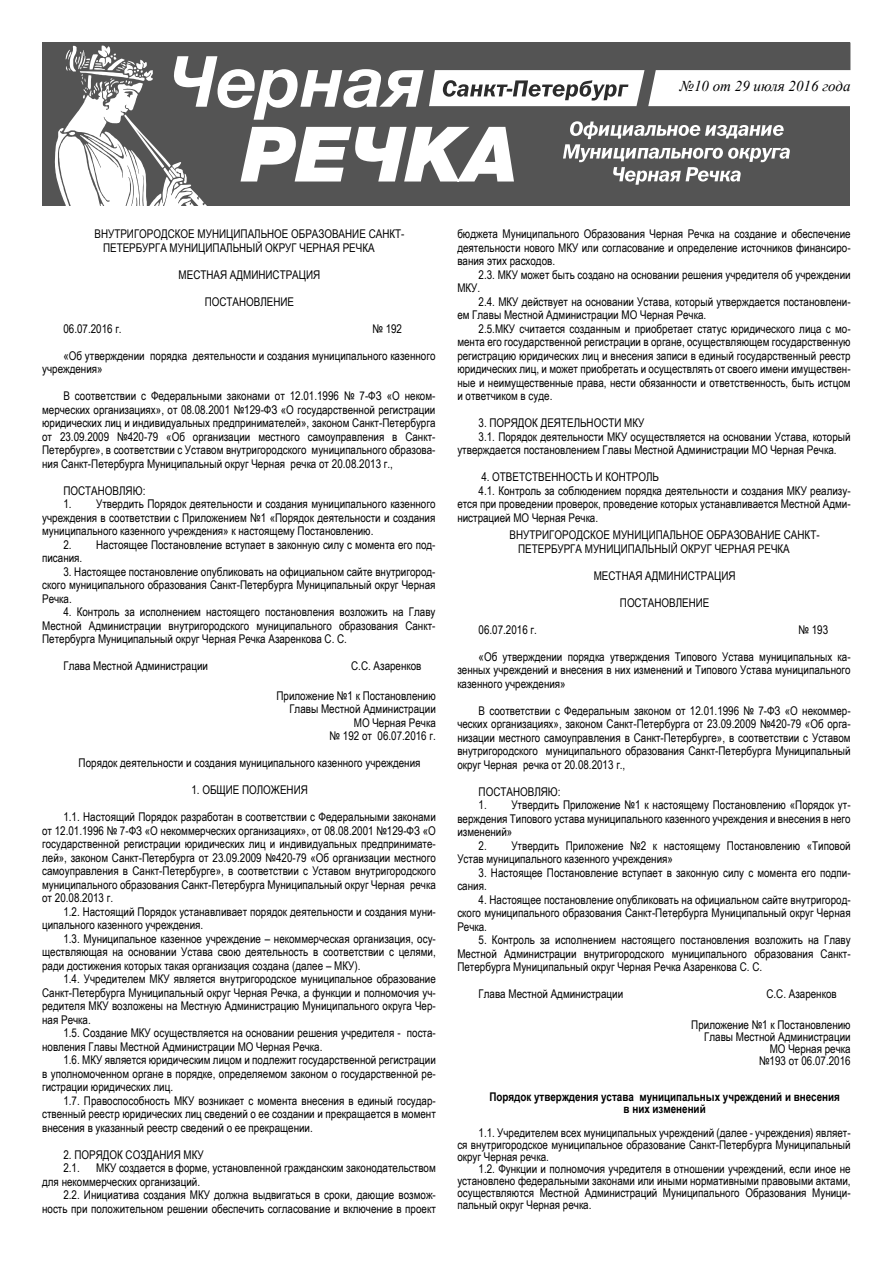
<style>
.page{position:relative;width:893px;height:1263px;background:#fff}
.page>*{position:absolute;margin:0;border:0;box-sizing:border-box;transform-origin:0 0}
.t1{font:italic 15px "Times New Roman";color:#000}
.t2{font:12px/13.5px "Arial Narrow";color:#000;text-align:justify}
.t3{font:700 12px/12px "Arial Narrow";color:#000;text-align:center}
</style>
<div class="page">
<div style="left:43px;top:42px;width:807px;height:164px;background:#545454"></div>
<svg style="left:55px;top:46px;width:795px;height:160px"></svg>
<p class="t1" style="left:680px;top:76px;width:172px">№10 от 29 июля 2016 года</p>
<p class="t2" style="left:103px;top:227px;width:303px;text-indent:-9px">ВНУТРИГОРОДСКОЕ МУНИЦИПАЛЬНОЕ ОБРАЗОВАНИЕ САНКТ-<br>ПЕТЕРБУРГА МУНИЦИПАЛЬНЫЙ ОКРУГ ЧЕРНАЯ РЕЧКА</p>
<p class="t2" style="left:179px;top:267px;width:143px">МЕСТНАЯ АДМИНИСТРАЦИЯ</p>
<p class="t2" style="left:205px;top:294px;width:91px">ПОСТАНОВЛЕНИЕ</p>
<p class="t2" style="left:63px;top:321px;width:60px">06.07.2016 г.</p>
<p class="t2" style="left:372px;top:321px;width:31px">№ 192</p>
<p class="t2" style="left:42px;top:348px;width:395px;text-indent:21px">«Об утверждении порядка деятельности и создания муниципального казенного учреждения»</p>
<p class="t2" style="left:42px;top:389px;width:395px;text-indent:21px">В соответствии с Федеральными законами от 12.01.1996 № 7-ФЗ «О неком&shy;мерческих организациях», от 08.08.2001 №129-ФЗ «О государственной регистрации юридических лиц и индивидуальных предпринимателей», законом Санкт-Петербурга от 23.09.2009 №420-79 «Об организации местного самоуправления в Санкт-Петербурге», в соответствии с Уставом внутригородского муниципального образова&shy;ния Санкт-Петербурга Муниципальный округ Черная речка от 20.08.2013 г.,</p>
<p class="t2" style="left:63px;top:483px;width:83px">ПОСТАНОВЛЯЮ:</p>
<p class="t2" style="left:42px;top:497px;width:395px;text-indent:21px">1. Утвердить Порядок деятельности и создания муниципального казенного учреждения в соответствии с Приложением №1 «Порядок деятельности и создания муниципального казенного учреждения» к настоящему Постановлению.</p>
<p class="t2" style="left:42px;top:537px;width:395px;text-indent:21px">2. Настоящее Постановление вступает в законную силу с момента его под&shy;писания.</p>
<p class="t2" style="left:42px;top:564px;width:395px;text-indent:21px">3. Настоящее постановление опубликовать на официальном сайте внутригород&shy;ского муниципального образования Санкт-Петербурга Муниципальный округ Черная Речка.</p>
<p class="t2" style="left:42px;top:605px;width:395px;text-indent:21px">4. Контроль за исполнением настоящего постановления возложить на Главу Местной Администрации внутригородского муниципального образования Санкт-Петербурга Муниципальный округ Черная Речка Азаренкова С. С.</p>
<p class="t2" style="left:63px;top:659px;width:146px">Глава Местной Администрации</p>
<p class="t2" style="left:351px;top:659px;width:72px">С.С. Азаренков</p>
<p class="t2" style="left:276px;top:688px;width:161px;text-align:right">Приложение №1 к Постановлению<br>Главы Местной Администрации<br>МО Черная Речка<br>№ 192 от 06.07.2016 г.</p>
<p class="t2" style="left:79px;top:756px;width:343px">Порядок деятельности и создания муниципального казенного учреждения</p>
<p class="t2" style="left:191px;top:783px;width:118px">1. ОБЩИЕ ПОЛОЖЕНИЯ</p>
<p class="t2" style="left:42px;top:810px;width:395px;text-indent:21px">1.1. Настоящий Порядок разработан в соответствии с Федеральными законами от 12.01.1996 № 7-ФЗ «О некоммерческих организациях», от 08.08.2001 №129-ФЗ «О государственной регистрации юридических лиц и индивидуальных предпринимате&shy;лей», законом Санкт-Петербурга от 23.09.2009 №420-79 «Об организации местного самоуправления в Санкт-Петербурге», в соответствии с Уставом внутригородского муниципального образования Санкт-Петербурга Муниципальный округ Черная речка от 20.08.2013 г.</p>
<p class="t2" style="left:42px;top:904px;width:395px;text-indent:21px">1.2. Настоящий Порядок устанавливает порядок деятельности и создания муни&shy;ципального казенного учреждения.</p>
<p class="t2" style="left:42px;top:931px;width:395px;text-indent:21px">1.3. Муниципальное казенное учреждение – некоммерческая организация, осу&shy;ществляющая на основании Устава свою деятельность в соответствии с целями, ради достижения которых такая организация создана (далее – МКУ).</p>
<p class="t2" style="left:42px;top:972px;width:395px;text-indent:21px">1.4. Учредителем МКУ является внутригородское муниципальное образование Санкт-Петербурга Муниципальный округ Черная Речка, а функции и полномочия уч&shy;редителя МКУ возложены на Местную Администрацию Муниципального округа Чер&shy;ная Речка.</p>
<p class="t2" style="left:42px;top:1026px;width:395px;text-indent:21px">1.5. Создание МКУ осуществляется на основании решения учредителя - поста&shy;новления Главы Местной Администрации МО Черная Речка.</p>
<p class="t2" style="left:42px;top:1053px;width:395px;text-indent:21px">1.6. МКУ является юридическим лицом и подлежит государственной регистрации в уполномоченном органе в порядке, определяемом законом о государственной ре&shy;гистрации юридических лиц.</p>
<p class="t2" style="left:42px;top:1093px;width:395px;text-indent:21px">1.7. Правоспособность МКУ возникает с момента внесения в единый государ&shy;ственный реестр юридических лиц сведений о ее создании и прекращается в момент внесения в указанный реестр сведений о ее прекращении.</p>
<p class="t2" style="left:63px;top:1147px;width:142px">2. ПОРЯДОК СОЗДАНИЯ МКУ<br>2.1.</p>
<p class="t2" style="left:42px;top:1161px;width:395px;text-indent:54px">МКУ создается в форме, установленной гражданским законодательством для некоммерческих организаций.</p>
<p class="t2" style="left:42px;top:1188px;width:395px;text-align:right">2.2. Инициатива создания МКУ должна выдвигаться в сроки, дающие возмож&shy;ность при положительном решении обеспечить согласование и включение в проект</p>
<p class="t2" style="left:457px;top:227px;width:395px">бюджета Муниципального Образования Черная Речка на создание и обеспечение деятельности нового МКУ или согласование и определение источников финансиро&shy;вания этих расходов.</p>
<p class="t2" style="left:457px;top:267px;width:395px;text-indent:21px">2.3. МКУ может быть создано на основании решения учредителя об учреждении<br>МКУ.</p>
<p class="t2" style="left:457px;top:294px;width:395px;text-indent:21px">2.4. МКУ действует на основании Устава, который утверждается постановлени&shy;ем Главы Местной Администрации МО Черная Речка.</p>
<p class="t2" style="left:457px;top:321px;width:395px;text-indent:21px">2.5.МКУ считается созданным и приобретает статус юридического лица с мо&shy;мента его государственной регистрации в органе, осуществляющем государственную регистрацию юридических лиц и внесения записи в единый государственный реестр юридических лиц, и может приобретать и осуществлять от своего имени имуществен&shy;ные и неимущественные права, нести обязанности и ответственность, быть истцом и ответчиком в суде.</p>
<p class="t2" style="left:479px;top:416px;width:167px">3. ПОРЯДОК ДЕЯТЕЛЬНОСТИ МКУ</p>
<p class="t2" style="left:479px;top:429px;width:374px">3.1. Порядок деятельности МКУ осуществляется на основании Устава, который</p>
<p class="t2" style="left:457px;top:443px;width:381px">утверждается постановлением Главы Местной Администрации МО Черная Речка.</p>
<p class="t2" style="left:481px;top:470px;width:179px">4. ОТВЕТСТВЕННОСТЬ И КОНТРОЛЬ</p>
<p class="t2" style="left:479px;top:483px;width:374px">4.1. Контроль за соблюдением порядка деятельности и создания МКУ реализу-</p>
<p class="t2" style="left:457px;top:497px;width:395px">ется при проведении проверок, проведение которых устанавливается Местной Адми-</p>
<p class="t2" style="left:457px;top:510px;width:142px">нистрацией МО Черная Речка.</p>
<p class="t2" style="left:518px;top:528px;width:303px;text-indent:-9px">ВНУТРИГОРОДСКОЕ МУНИЦИПАЛЬНОЕ ОБРАЗОВАНИЕ САНКТ-<br>ПЕТЕРБУРГА МУНИЦИПАЛЬНЫЙ ОКРУГ ЧЕРНАЯ РЕЧКА</p>
<p class="t2" style="left:594px;top:568px;width:143px">МЕСТНАЯ АДМИНИСТРАЦИЯ</p>
<p class="t2" style="left:620px;top:595px;width:91px">ПОСТАНОВЛЕНИЕ</p>
<p class="t2" style="left:479px;top:622px;width:60px">06.07.2016 г.</p>
<p class="t2" style="left:798px;top:622px;width:31px">№ 193</p>
<p class="t2" style="left:457px;top:649px;width:395px;text-indent:21px">«Об утверждении порядка утверждения Типового Устава муниципальных ка&shy;зенных учреждений и внесения в них изменений и Типового Устава муниципального казенного учреждения»</p>
<p class="t2" style="left:457px;top:703px;width:395px;text-indent:21px">В соответствии с Федеральным законом от 12.01.1996 № 7-ФЗ «О некоммер&shy;ческих организациях», законом Санкт-Петербурга от 23.09.2009 №420-79 «Об орга&shy;низации местного самоуправления в Санкт-Петербурге», в соответствии с Уставом внутригородского муниципального образования Санкт-Петербурга Муниципальный округ Черная речка от 20.08.2013 г.,</p>
<p class="t2" style="left:479px;top:784px;width:83px">ПОСТАНОВЛЯЮ:</p>
<p class="t2" style="left:457px;top:798px;width:395px;text-indent:21px">1. Утвердить Приложение №1 к настоящему Постановлению «Порядок ут&shy;верждения Типового устава муниципального казенного учреждения и внесения в него изменений»</p>
<p class="t2" style="left:457px;top:838px;width:395px;text-indent:21px">2. Утвердить Приложение №2 к настоящему Постановлению «Типовой<br>Устав муниципального казенного учреждения»</p>
<p class="t2" style="left:457px;top:865px;width:395px;text-indent:21px">3. Настоящее Постановление вступает в законную силу с момента его подпи&shy;сания.</p>
<p class="t2" style="left:457px;top:892px;width:395px;text-indent:21px">4. Настоящее постановление опубликовать на официальном сайте внутригород&shy;ского муниципального образования Санкт-Петербурга Муниципальный округ Черная Речка.</p>
<p class="t2" style="left:457px;top:933px;width:395px;text-indent:21px">5. Контроль за исполнением настоящего постановления возложить на Главу Местной Администрации внутригородского муниципального образования Санкт-Петербурга Муниципальный округ Черная Речка Азаренкова С. С.</p>
<p class="t2" style="left:479px;top:987px;width:146px">Глава Местной Администрации</p>
<p class="t2" style="left:766px;top:987px;width:72px">С.С. Азаренков</p>
<p class="t2" style="left:691px;top:1019px;width:161px;line-height:12px;text-align:right">Приложение №1 к Постановлению<br>Главы Местной Администрации<br>МО Черная речка<br>№193 от 06.07.2016</p>
<p class="t3" style="left:489px;top:1090px;width:352px">Порядок утверждения устава муниципальных учреждений и внесения в них изменений</p>
<p class="t2" style="left:457px;top:1127px;width:395px;line-height:12px;text-indent:21px">1.1. Учредителем всех муниципальных учреждений (далее - учреждения) являет&shy;ся внутригородское муниципальное образование Санкт-Петербурга Муниципальный округ Черная речка.</p>
<p class="t2" style="left:457px;top:1163px;width:395px;line-height:12px;text-indent:21px">1.2. Функции и полномочия учредителя в отношении учреждений, если иное не установлено федеральными законами или иными нормативными правовыми актами, осуществляются Местной Администраций Муниципального Образования Муници&shy;пальный округ Черная речка.</p>
</div>
